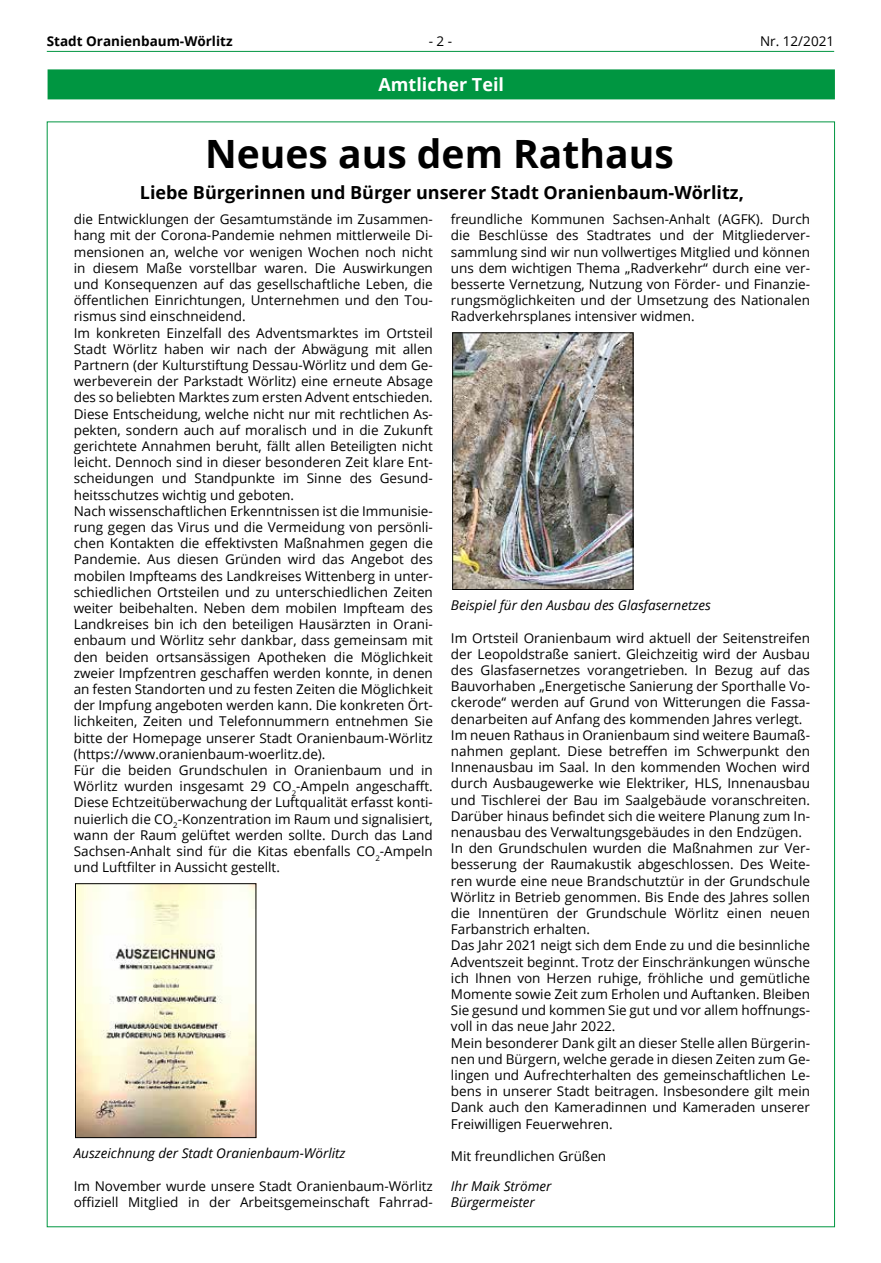
<style>
.page{position:relative;width:881px;height:1263px;background:#fff}
.page>*{position:absolute;margin:0;border:0;box-sizing:border-box;transform-origin:0 0}
.t1{font:700 39px "Open Sans";color:#000}
.t2{font:700 18px "Open Sans";color:#000}
.t3{font:700 18px "Open Sans";color:#fff}
.t4{font:13.5px/16.2px "Open Sans";color:#000}
.t5{font:italic 13.5px/16.2px "Open Sans";color:#000}
.t6{font:700 13.5px "Open Sans";color:#000}
</style>
<div class="page">
<hr style="left:47px;top:51px;width:786px;height:1px;background:#009641">
<div style="left:48px;top:69px;width:786px;height:30px;background:#009641"></div>
<img style="left:77px;top:885px;width:177px;height:251px">
<div style="left:75px;top:883px;width:181px;height:255px;border:1px solid #000"></div>
<img style="left:454px;top:335px;width:177px;height:253px">
<div style="left:452px;top:333px;width:181px;height:257px;border:1px solid #000"></div>
<p class="t6" style="left:47px;top:32px;width:187px">Stadt Oranienbaum-Wörlitz</p>
<p class="t4" style="left:428px;top:33px;width:25px">- 2 -</p>
<p class="t4" style="left:759px;top:33px;width:76px">Nr. 12/2021</p>
<h2 class="t3" style="left:378px;top:72px;width:127px">Amtlicher Teil</h2>
<h1 class="t1" style="left:205px;top:127px;width:470px">Neues aus dem Rathaus</h1>
<h2 class="t2" style="left:140px;top:180px;width:605px">Liebe Bürgerinnen und Bürger unserer Stadt Oranienbaum-Wörlitz,</h2>
<p class="t4" style="left:74px;top:211px;width:360px">die Entwicklungen der Gesamtumstände im Zusammen&shy;hang mit der Corona-Pandemie nehmen mittlerweile Di&shy;mensionen an, welche vor wenigen Wochen noch nicht in diesem Maße vorstellbar waren. Die Auswirkungen und Konsequenzen auf das gesellschaftliche Leben, die öffentlichen Einrichtungen, Unternehmen und den Tou&shy;rismus sind einschneidend.<br>Im konkreten Einzelfall des Adventsmarktes im Ortsteil Stadt Wörlitz haben wir nach der Abwägung mit allen Partnern (der Kulturstiftung Dessau-Wörlitz und dem Ge&shy;werbeverein der Parkstadt Wörlitz) eine erneute Absage des so beliebten Marktes zum ersten Advent entschieden.<br>Diese Entscheidung, welche nicht nur mit rechtlichen As&shy;pekten, sondern auch auf moralisch und in die Zukunft gerichtete Annahmen beruht, fällt allen Beteiligten nicht leicht. Dennoch sind in dieser besonderen Zeit klare Ent&shy;scheidungen und Standpunkte im Sinne des Gesund&shy;heitsschutzes wichtig und geboten.<br>Nach wissenschaftlichen Erkenntnissen ist die Immunisie&shy;rung gegen das Virus und die Vermeidung von persönli&shy;chen Kontakten die effektivsten Maßnahmen gegen die Pandemie. Aus diesen Gründen wird das Angebot des mobilen Impfteams des Landkreises Wittenberg in unter&shy;schiedlichen Ortsteilen und zu unterschiedlichen Zeiten weiter beibehalten. Neben dem mobilen Impfteam des Landkreises bin ich den beteiligen Hausärzten in Orani&shy;enbaum und Wörlitz sehr dankbar, dass gemeinsam mit den beiden ortsansässigen Apotheken die Möglichkeit zweier Impfzentren geschaffen werden konnte, in denen an festen Standorten und zu festen Zeiten die Möglichkeit der Impfung angeboten werden kann. Die konkreten Ört&shy;lichkeiten, Zeiten und Telefonnummern entnehmen Sie bitte der Homepage unserer Stadt Oranienbaum-Wörlitz (https://www.oranienbaum-woerlitz.de).<br>Für die beiden Grundschulen in Oranienbaum und in Wörlitz wurden insgesamt 29 CO<sub>2</sub>-Ampeln angeschafft.<br>Diese Echtzeitüberwachung der Luftqualität erfasst konti&shy;nuierlich die CO<sub>2</sub>-Konzentration im Raum und signalisiert, wann der Raum gelüftet werden sollte. Durch das Land Sachsen-Anhalt sind für die Kitas ebenfalls CO<sub>2</sub>-Ampeln und Luftfilter in Aussicht gestellt.</p>
<p class="t4" style="left:450px;top:211px;width:360px;text-align:justify">freundliche Kommunen Sachsen-Anhalt (AGFK). Durch die Beschlüsse des Stadtrates und der Mitgliederver&shy;sammlung sind wir nun vollwertiges Mitglied und können uns dem wichtigen Thema „Radverkehr“ durch eine ver&shy;besserte Vernetzung, Nutzung von Förder- und Finanzie&shy;rungsmöglichkeiten und der Umsetzung des Nationalen Radverkehrsplanes intensiver widmen.</p>
<p class="t5" style="left:450px;top:597px;width:261px">Beispiel für den Ausbau des Glasfasernetzes</p>
<p class="t4" style="left:450px;top:629px;width:360px">Im Ortsteil Oranienbaum wird aktuell der Seitenstreifen der Leopoldstraße saniert. Gleichzeitig wird der Ausbau des Glasfasernetzes vorangetrieben. In Bezug auf das Bauvorhaben „Energetische Sanierung der Sporthalle Vo&shy;ckerode“ werden auf Grund von Witterungen die Fassa&shy;denarbeiten auf Anfang des kommenden Jahres verlegt.<br>Im neuen Rathaus in Oranienbaum sind weitere Baumaß&shy;nahmen geplant. Diese betreffen im Schwerpunkt den Innenausbau im Saal. In den kommenden Wochen wird durch Ausbaugewerke wie Elektriker, HLS, Innenausbau und Tischlerei der Bau im Saalgebäude voranschreiten.<br>Darüber hinaus befindet sich die weitere Planung zum In&shy;nenausbau des Verwaltungsgebäudes in den Endzügen.<br>In den Grundschulen wurden die Maßnahmen zur Ver&shy;besserung der Raumakustik abgeschlossen. Des Weite&shy;ren wurde eine neue Brandschutztür in der Grundschule Wörlitz in Betrieb genommen. Bis Ende des Jahres sollen die Innentüren der Grundschule Wörlitz einen neuen Farbanstrich erhalten.<br>Das Jahr 2021 neigt sich dem Ende zu und die besinnliche Adventszeit beginnt. Trotz der Einschränkungen wünsche ich Ihnen von Herzen ruhige, fröhliche und gemütliche Momente sowie Zeit zum Erholen und Auftanken. Bleiben Sie gesund und kommen Sie gut und vor allem hoffnungs&shy;voll in das neue Jahr 2022.<br>Mein besonderer Dank gilt an dieser Stelle allen Bürgerin&shy;nen und Bürgern, welche gerade in diesen Zeiten zum Ge&shy;lingen und Aufrechterhalten des gemeinschaftlichen Le&shy;bens in unserer Stadt beitragen. Insbesondere gilt mein Dank auch den Kameradinnen und Kameraden unserer Freiwilligen Feuerwehren.</p>
<p class="t4" style="left:450px;top:1148px;width:157px">Mit freundlichen Grüßen</p>
<p class="t5" style="left:450px;top:1177px;width:102px">Ihr Maik Strömer<br>Bürgermeister</p>
<p class="t5" style="left:74px;top:1145px;width:273px">Auszeichnung der Stadt Oranienbaum-Wörlitz</p>
<p class="t4" style="left:74px;top:1177px;width:360px">Im November wurde unsere Stadt Oranienbaum-Wörlitz offiziell Mitglied in der Arbeitsgemeinschaft Fahrrad-</p>
</div>
